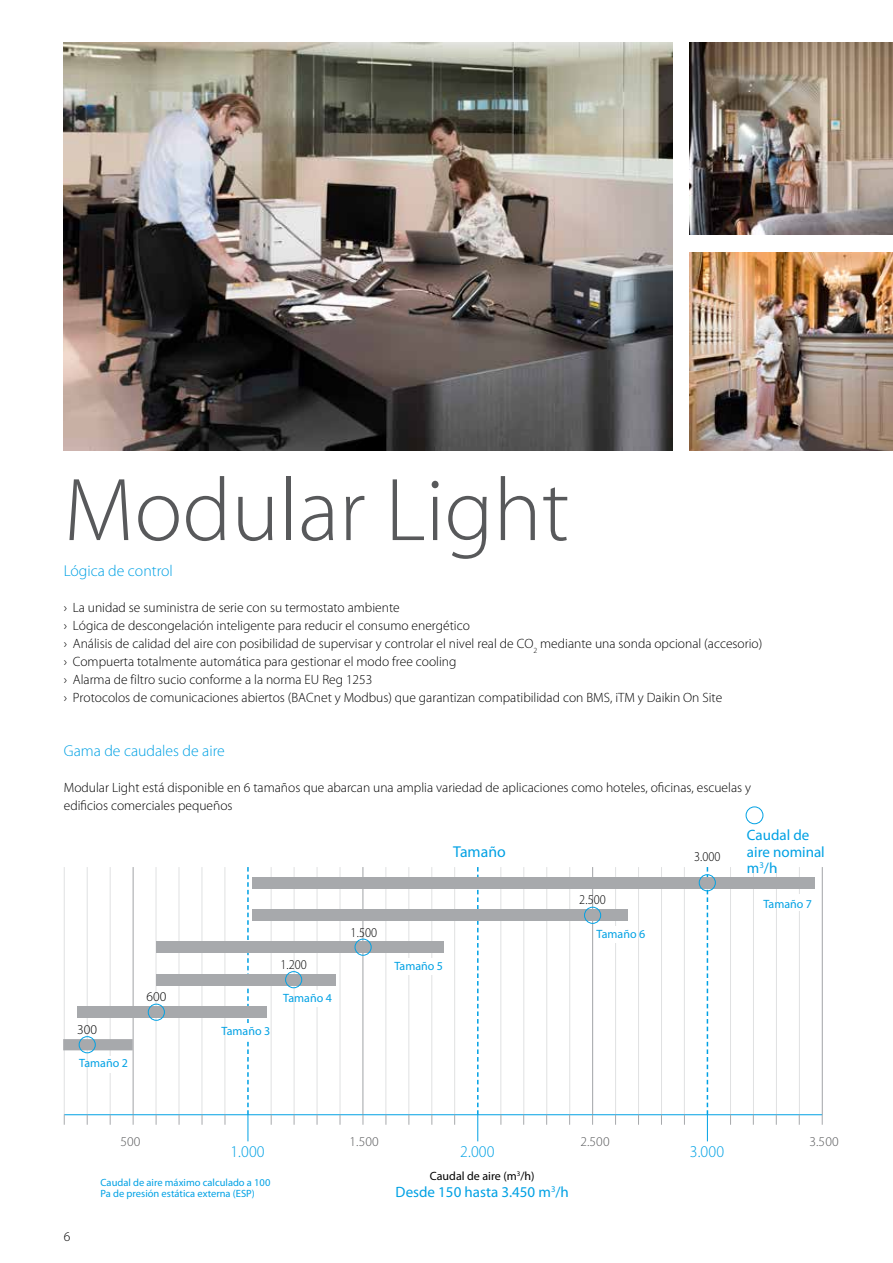
<style>
.page{position:relative;width:893px;height:1263px;background:#fff}
.page>*{position:absolute;margin:0;border:0;box-sizing:border-box;transform-origin:0 0}
.t1{font:300 90px "Myriad Pro";color:#58595b}
.t2{font:300 16.5px "Myriad Pro";letter-spacing:.01em;color:#00a1e4;scale:.96 1}
.t3{font:300 15.75px "Myriad Pro";color:#00a1e4}
.t4{font:15.75px "Myriad Pro";color:#00a1e4}
.t5{font:15px/16.5px "Myriad Pro";color:#00a1e4}
.t6{font:300 13.5px/18px "Myriad Pro";color:#000}
.t7{font:300 13.5px "Myriad Pro";color:#000;scale:.91 1}
.t8{font:300 13.5px "Myriad Pro";letter-spacing:.01em;color:#58595b}
.t9{font:12px "Myriad Pro";color:#00a1e4}
.t10{font:12px "Myriad Pro";color:#000}
.t11{font:10.5px/10.5px "Myriad Pro";color:#00a1e4}
</style>
<div class="page">
<hr style="left:64px;top:867px;width:1px;height:248px;background:#e0e1e2">
<hr style="left:271px;top:867px;width:1px;height:248px;background:#e0e1e2">
<hr style="left:501px;top:867px;width:1px;height:248px;background:#e0e1e2">
<hr style="left:730px;top:867px;width:1px;height:248px;background:#e0e1e2">
<hr style="left:156px;top:867px;width:1px;height:248px;background:#e0e1e2">
<hr style="left:362px;top:867px;width:1px;height:248px;background:#a7a9ac">
<hr style="left:592px;top:867px;width:1px;height:248px;background:#a7a9ac">
<hr style="left:822px;top:867px;width:1px;height:248px;background:#a7a9ac">
<hr style="left:87px;top:867px;width:1px;height:248px;background:#e0e1e2">
<hr style="left:294px;top:867px;width:1px;height:248px;background:#e0e1e2">
<hr style="left:524px;top:867px;width:1px;height:248px;background:#e0e1e2">
<hr style="left:753px;top:867px;width:1px;height:248px;background:#e0e1e2">
<hr style="left:179px;top:867px;width:1px;height:248px;background:#e0e1e2">
<hr style="left:386px;top:867px;width:1px;height:248px;background:#e0e1e2">
<hr style="left:615px;top:867px;width:1px;height:248px;background:#e0e1e2">
<hr style="left:110px;top:867px;width:1px;height:248px;background:#e0e1e2">
<hr style="left:317px;top:867px;width:1px;height:248px;background:#e0e1e2">
<hr style="left:546px;top:867px;width:1px;height:248px;background:#e0e1e2">
<hr style="left:776px;top:867px;width:1px;height:248px;background:#e0e1e2">
<hr style="left:202px;top:867px;width:1px;height:248px;background:#e0e1e2">
<hr style="left:409px;top:867px;width:1px;height:248px;background:#e0e1e2">
<hr style="left:638px;top:867px;width:1px;height:248px;background:#e0e1e2">
<hr style="left:133px;top:867px;width:1px;height:248px;background:#a7a9ac">
<hr style="left:340px;top:867px;width:1px;height:248px;background:#e0e1e2">
<hr style="left:569px;top:867px;width:1px;height:248px;background:#e0e1e2">
<hr style="left:799px;top:867px;width:1px;height:248px;background:#e0e1e2">
<hr style="left:225px;top:867px;width:1px;height:248px;background:#e0e1e2">
<hr style="left:432px;top:867px;width:1px;height:248px;background:#e0e1e2">
<hr style="left:661px;top:867px;width:1px;height:248px;background:#e0e1e2">
<hr style="left:454px;top:867px;width:1px;height:248px;background:#e0e1e2">
<hr style="left:684px;top:867px;width:1px;height:248px;background:#e0e1e2">
<img style="left:64px;top:42px;width:609px;height:408px">
<img style="left:690px;top:42px;width:203px;height:192px">
<img style="left:690px;top:252px;width:203px;height:198px">
<hr style="left:64px;top:1114px;width:758px;height:1px;background:#00a1e4">
<div style="left:252px;top:877px;width:563px;height:11px;background:#a7a9ac"></div>
<div style="left:252px;top:910px;width:375px;height:11px;background:#a7a9ac"></div>
<div style="left:156px;top:941px;width:287px;height:12px;background:#a7a9ac"></div>
<div style="left:156px;top:974px;width:180px;height:11px;background:#a7a9ac"></div>
<div style="left:77px;top:1006px;width:190px;height:12px;background:#a7a9ac"></div>
<svg style="left:63px;top:1039px;width:70px;height:11px"></svg>
<div style="left:408px;top:958px;width:36px;height:17px;background:#fff"></div>
<div style="left:300px;top:990px;width:36px;height:17px;background:#fff"></div>
<div style="left:96px;top:1055px;width:35px;height:17px;background:#fff"></div>
<div style="left:596px;top:926px;width:35px;height:17px;background:#fff"></div>
<div style="left:781px;top:894px;width:36px;height:17px;background:#fff"></div>
<div style="left:584px;top:907px;width:17px;height:16px;border:1px solid #00a1e4;border-radius:50%"></div>
<div style="left:355px;top:939px;width:16px;height:16px;border:1px solid #00a1e4;border-radius:50%"></div>
<div style="left:285px;top:971px;width:17px;height:17px;border:1px solid #00a1e4;border-radius:50%"></div>
<div style="left:148px;top:1004px;width:17px;height:16px;border:1px solid #00a1e4;border-radius:50%"></div>
<div style="left:79px;top:1036px;width:17px;height:17px;border:1px solid #00a1e4;border-radius:50%"></div>
<div style="left:699px;top:874px;width:17px;height:17px;border:1px solid #00a1e4;border-radius:50%"></div>
<svg style="left:247px;top:867px;width:2px;height:274px"></svg>
<svg style="left:477px;top:867px;width:2px;height:274px"></svg>
<svg style="left:707px;top:867px;width:1px;height:274px"></svg>
<div style="left:746px;top:807px;width:17px;height:17px;border:1px solid #00a1e4;border-radius:50%"></div>
<h1 class="t1" style="left:64px;top:461px;width:507px">Modular Light</h1>
<p class="t3" style="left:64px;top:562px;width:111px">Lógica de control</p>
<p class="t6" style="left:64px;top:599px;width:700px">› La unidad se suministra de serie con su termostato ambiente<br>› Lógica de descongelación inteligente para reducir el consumo energético<br>› Análisis de calidad del aire con posibilidad de supervisar y controlar el nivel real de CO<sub>2</sub> mediante una sonda opcional (accesorio) › Compuerta totalmente automática para gestionar el modo free cooling<br>› Alarma de filtro sucio conforme a la norma EU Reg 1253<br>› Protocolos de comunicaciones abiertos (BACnet y Modbus) que garantizan compatibilidad con BMS, iTM y Daikin On Site</p>
<p class="t3" style="left:64px;top:742px;width:163px">Gama de caudales de aire</p>
<p class="t6" style="left:64px;top:779px;width:689px">Modular Light está disponible en 6 tamaños que abarcan una amplia variedad de aplicaciones como hoteles, oficinas, escuelas y edificios comerciales pequeños</p>
<p class="t7" style="left:694px;top:849px;width:31px">3.000</p>
<p class="t7" style="left:579px;top:892px;width:31px">2.500</p>
<p class="t5" style="left:747px;top:827px;width:79px">Caudal de aire nominal m<sup>3</sup>/h</p>
<p class="t4" style="left:453px;top:842px;width:54px">Tamaño</p>
<p class="t9" style="left:763px;top:896px;width:50px">Tamaño 7</p>
<p class="t6" style="left:77px;top:1020px;width:22px">300</p>
<p class="t9" style="left:79px;top:1056px;width:50px">Tamaño 2</p>
<p class="t6" style="left:146px;top:988px;width:22px">600</p>
<p class="t9" style="left:222px;top:1023px;width:50px">Tamaño 3</p>
<p class="t7" style="left:280px;top:956px;width:31px">1.200</p>
<p class="t9" style="left:283px;top:990px;width:50px">Tamaño 4</p>
<p class="t7" style="left:351px;top:925px;width:31px">1.500</p>
<p class="t9" style="left:394px;top:958px;width:50px">Tamaño 5</p>
<p class="t9" style="left:597px;top:926px;width:50px">Tamaño 6</p>
<p class="t8" style="left:120px;top:1133px;width:22px">500</p>
<p class="t8" style="left:350px;top:1133px;width:31px">1.500</p>
<p class="t8" style="left:580px;top:1133px;width:31px">2.500</p>
<p class="t8" style="left:809px;top:1133px;width:31px">3.500</p>
<p class="t2" style="left:230px;top:1143px;width:37px">1.000</p>
<p class="t2" style="left:460px;top:1143px;width:37px">2.000</p>
<p class="t2" style="left:690px;top:1143px;width:37px">3.000</p>
<p class="t6" style="left:64px;top:1227px;width:8px">6</p>
<p class="t11" style="left:101px;top:1177px;width:171px">Caudal de aire máximo calculado a 100<br>Pa de presión estática externa (ESP)</p>
<p class="t10" style="left:430px;top:1169px;width:106px">Caudal de aire (m<sup>3</sup>/h)</p>
<p class="t5" style="left:396px;top:1183px;width:175px">Desde 150 hasta 3.450 m<sup>3</sup>/h</p>
</div>
